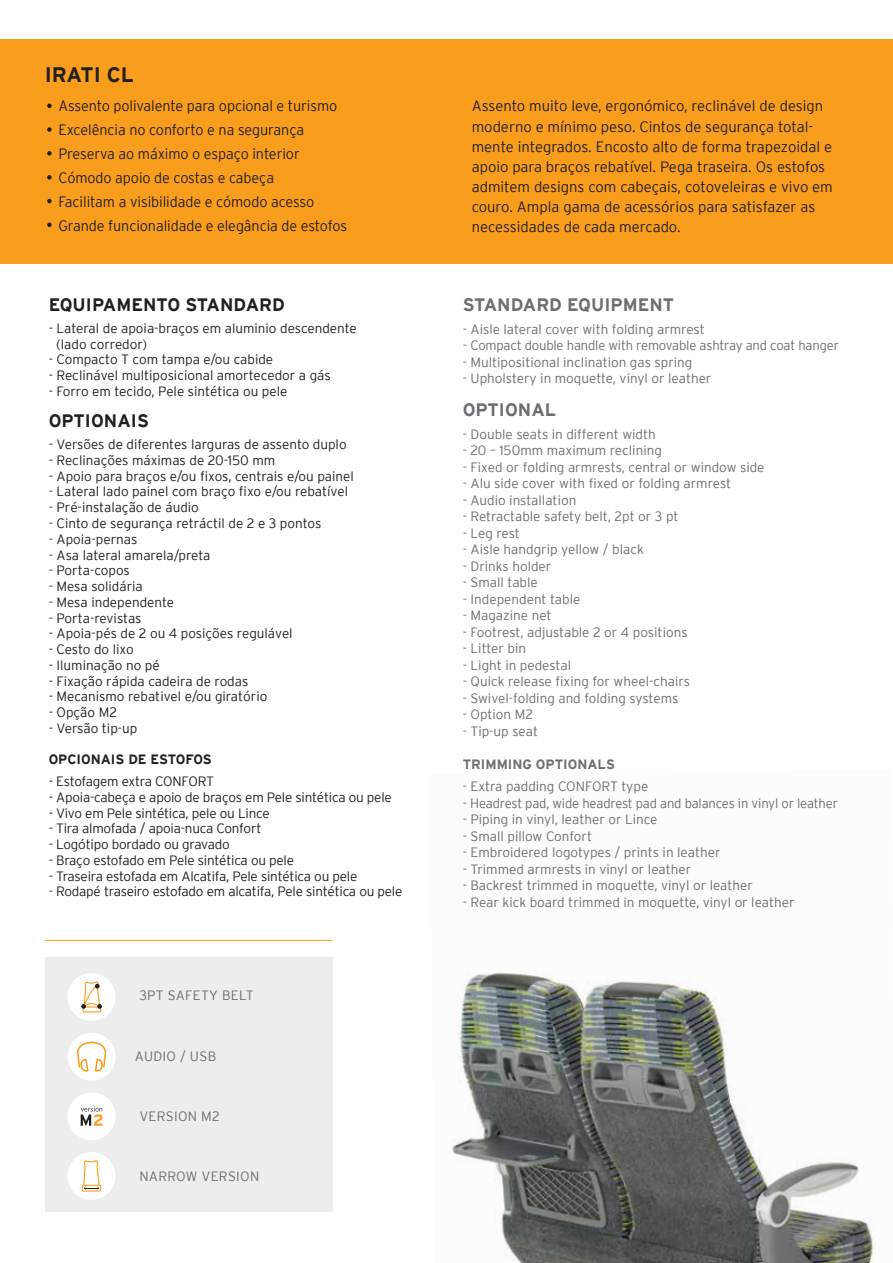
<style>
.page{position:relative;width:893px;height:1263px;background:#fff}
.page>*{position:absolute;margin:0;border:0;box-sizing:border-box;transform-origin:0 0}
.t1{font:700 21px "Interstate";color:#231f20}
.t2{font:700 18px "Interstate";color:#231f20}
.t3{font:700 18px "Interstate";color:#6d6e71}
.t4{font:300 15px/20.1px "Interstate";letter-spacing:-.005em;color:#231f20}
.t5{font:300 15px/24px "Interstate";letter-spacing:-.005em;color:#231f20;scale:.96 1}
.t6{font:300 13.5px/15.8px "Interstate";letter-spacing:-.005em;color:#231f20}
.t7{font:300 13.5px "Interstate";color:#6d6e71}
.t8{font:300 13.5px "Interstate";letter-spacing:.02em;color:#6d6e71}
.t9{font:700 13.5px "Interstate";color:#231f20}
.t10{font:700 13.5px "Interstate";color:#6d6e71}
</style>
<div class="page">
<img style="left:451px;top:972px;width:433px;height:291px">
<div style="left:0;top:39px;width:893px;height:224px;background:#f99d1c"></div>
<svg style="left:47px;top:104px;width:5px;height:4px"></svg>
<svg style="left:47px;top:127px;width:5px;height:5px"></svg>
<svg style="left:47px;top:151px;width:5px;height:5px"></svg>
<svg style="left:47px;top:175px;width:5px;height:5px"></svg>
<svg style="left:47px;top:199px;width:5px;height:4px"></svg>
<svg style="left:47px;top:223px;width:5px;height:4px"></svg>
<div style="left:45px;top:958px;width:287px;height:254px;background:#ededee"></div>
<hr style="left:45px;top:940px;width:287px;height:1px;background:#f99d1c">
<div style="left:68px;top:1092px;width:48px;height:48px;background:#fff;border-radius:50%"></div>
<svg style="left:81px;top:1106px;width:22px;height:20px"></svg>
<svg style="left:68px;top:1152px;width:47px;height:48px"></svg>
<svg style="left:68px;top:973px;width:47px;height:48px"></svg>
<div style="left:68px;top:1033px;width:48px;height:48px;background:#fff;border-radius:50%"></div>
<svg style="left:77px;top:1042px;width:30px;height:29px"></svg>
<h1 class="t1" style="left:45px;top:63px;width:91px">IRATI CL</h1>
<p class="t5" style="left:58px;top:94px;width:302px">Assento polivalente para opcional e turismo Excelência no conforto e na segurança Preserva ao máximo o espaço interior Cómodo apoio de costas e cabeça<br>Facilitam a visibilidade e cómodo acesso Grande funcionalidade e elegância de estofos</p>
<h2 class="t2" style="left:49px;top:295px;width:238px">EQUIPAMENTO STANDARD</h2>
<p class="t6" style="left:56px;top:320px;width:302px;text-indent:-8px">- Lateral de apoia-braços em aluminio descendente (lado corredor)</p>
<p class="t6" style="left:49px;top:352px;width:226px">- Compacto T com tampa e/ou cabide</p>
<p class="t6" style="left:49px;top:367px;width:284px">- Reclinável multiposicional amortecedor a gás</p>
<p class="t6" style="left:49px;top:383px;width:240px">- Forro em tecido, Pele sintética ou pele</p>
<h2 class="t2" style="left:49px;top:411px;width:102px">OPTIONAIS</h2>
<p class="t6" style="left:49px;top:436px;width:299px">- Versões de diferentes larguras de assento duplo</p>
<p class="t6" style="left:49px;top:452px;width:228px">- Reclinações máximas de 20-150 mm</p>
<p class="t6" style="left:49px;top:468px;width:307px">- Apoio para braços e/ou fixos, centrais e/ou painel</p>
<p class="t6" style="left:49px;top:484px;width:301px">- Lateral lado painel com braço fixo e/ou rebatível</p>
<p class="t6" style="left:49px;top:499px;width:152px">- Pré-instalação de áudio</p>
<p class="t6" style="left:49px;top:515px;width:274px">- Cinto de segurança retráctil de 2 e 3 pontos</p>
<p class="t6" style="left:49px;top:531px;width:90px">- Apoia-pernas</p>
<p class="t6" style="left:49px;top:547px;width:163px">- Asa lateral amarela/preta</p>
<p class="t6" style="left:49px;top:562px;width:83px">- Porta-copos</p>
<p class="t6" style="left:49px;top:578px;width:96px">- Mesa solidária</p>
<p class="t6" style="left:49px;top:594px;width:127px">- Mesa independente</p>
<p class="t6" style="left:49px;top:610px;width:94px">- Porta-revistas</p>
<p class="t6" style="left:49px;top:625px;width:246px">- Apoia-pés de 2 ou 4 posições regulável</p>
<p class="t6" style="left:49px;top:641px;width:86px">- Cesto do lixo</p>
<p class="t6" style="left:49px;top:657px;width:113px">- Iluminação no pé</p>
<p class="t6" style="left:49px;top:673px;width:201px">- Fixação rápida cadeira de rodas</p>
<p class="t6" style="left:49px;top:689px;width:220px">- Mecanismo rebativel e/ou giratório</p>
<p class="t6" style="left:49px;top:704px;width:70px">- Opção M2</p>
<p class="t6" style="left:49px;top:720px;width:90px">- Versão tip-up</p>
<p class="t9" style="left:49px;top:752px;width:165px">OPCIONAIS DE ESTOFOS</p>
<p class="t6" style="left:49px;top:773px;width:167px">- Estofagem extra CONFORT</p>
<p class="t6" style="left:49px;top:789px;width:345px">- Apoia-cabeça e apoio de braços em Pele sintética ou pele</p>
<p class="t6" style="left:49px;top:805px;width:223px">- Vivo em Pele sintética, pele ou Lince</p>
<p class="t6" style="left:49px;top:821px;width:214px">- Tira almofada / apoia-nuca Confort</p>
<p class="t6" style="left:49px;top:836px;width:183px">- Logótipo bordado ou gravado</p>
<p class="t6" style="left:49px;top:852px;width:247px">- Braço estofado em Pele sintética ou pele</p>
<p class="t6" style="left:49px;top:868px;width:310px">- Traseira estofada em Alcatifa, Pele sintética ou pele</p>
<p class="t6" style="left:49px;top:884px;width:355px">- Rodapé traseiro estofado em alcatifa, Pele sintética ou pele</p>
<p class="t8" style="left:139px;top:988px;width:116px">3PT SAFETY BELT</p>
<p class="t8" style="left:135px;top:1049px;width:83px">AUDIO / USB</p>
<p class="t8" style="left:139px;top:1108px;width:82px">VERSION M2</p>
<p class="t8" style="left:139px;top:1168px;width:122px">NARROW VERSION</p>
<p class="t4" style="left:472px;top:96px;width:363px">Assento muito leve, ergonómico, reclinável de design moderno e mínimo peso. Cintos de segurança total&shy;mente integrados. Encosto alto de forma trapezoidal e apoio para braços rebatível. Pega traseira. Os estofos admitem designs com cabeçais, cotoveleiras e vivo em couro. Ampla gama de acessórios para satisfazer as necessidades de cada mercado.</p>
<h2 class="t3" style="left:463px;top:295px;width:213px">STANDARD EQUIPMENT</h2>
<p class="t7" style="left:463px;top:321px;width:244px">- Aisle lateral cover with folding armrest</p>
<p class="t7" style="left:463px;top:338px;width:378px">- Compact double handle with removable ashtray and coat hanger</p>
<p class="t7" style="left:463px;top:354px;width:231px">- Multipositional inclination gas spring</p>
<p class="t7" style="left:463px;top:371px;width:250px">- Upholstery in moquette, vinyl or leather</p>
<h2 class="t3" style="left:463px;top:400px;width:95px">OPTIONAL</h2>
<p class="t7" style="left:463px;top:426px;width:195px">- Double seats in different width</p>
<p class="t7" style="left:463px;top:443px;width:201px">- 20 – 150mm maximum reclining</p>
<p class="t7" style="left:463px;top:459px;width:303px">- Fixed or folding armrests, central or window side</p>
<p class="t7" style="left:463px;top:476px;width:270px">- Alu side cover with fixed or folding armrest</p>
<p class="t7" style="left:463px;top:492px;width:115px">- Audio installation</p>
<p class="t7" style="left:463px;top:509px;width:217px">- Retractable safety belt, 2pt or 3 pt</p>
<p class="t7" style="left:463px;top:525px;width:59px">- Leg rest</p>
<p class="t7" style="left:463px;top:542px;width:183px">- Aisle handgrip yellow / black</p>
<p class="t7" style="left:463px;top:558px;width:90px">- Drinks holder</p>
<p class="t7" style="left:463px;top:575px;width:77px">- Small table</p>
<p class="t7" style="left:463px;top:591px;width:119px">- Independent table</p>
<p class="t7" style="left:463px;top:608px;width:90px">- Magazine net</p>
<p class="t7" style="left:463px;top:624px;width:226px">- Footrest, adjustable 2 or 4 positions</p>
<p class="t7" style="left:463px;top:641px;width:65px">- Litter bin</p>
<p class="t7" style="left:463px;top:657px;width:110px">- Light in pedestal</p>
<p class="t7" style="left:463px;top:674px;width:229px">- Quick release fixing for wheel-chairs</p>
<p class="t7" style="left:463px;top:690px;width:217px">- Swivel-folding and folding systems</p>
<p class="t7" style="left:463px;top:707px;width:72px">- Option M2</p>
<p class="t7" style="left:463px;top:723px;width:77px">- Tip-up seat</p>
<p class="t10" style="left:463px;top:756px;width:154px">TRIMMING OPTIONALS</p>
<p class="t7" style="left:463px;top:779px;width:187px">- Extra padding CONFORT type</p>
<p class="t7" style="left:463px;top:795px;width:377px">- Headrest pad, wide headrest pad and balances in vinyl or leather</p>
<p class="t7" style="left:463px;top:812px;width:196px">- Piping in vinyl, leather or Lince</p>
<p class="t7" style="left:463px;top:828px;width:131px">- Small pillow Confort</p>
<p class="t7" style="left:463px;top:845px;width:259px">- Embroidered logotypes / prints in leather</p>
<p class="t7" style="left:463px;top:861px;width:230px">- Trimmed armrests in vinyl or leather</p>
<p class="t7" style="left:463px;top:878px;width:292px">- Backrest trimmed in moquette, vinyl or leather</p>
<p class="t7" style="left:463px;top:894px;width:333px">- Rear kick board trimmed in moquette, vinyl or leather</p>
</div>
